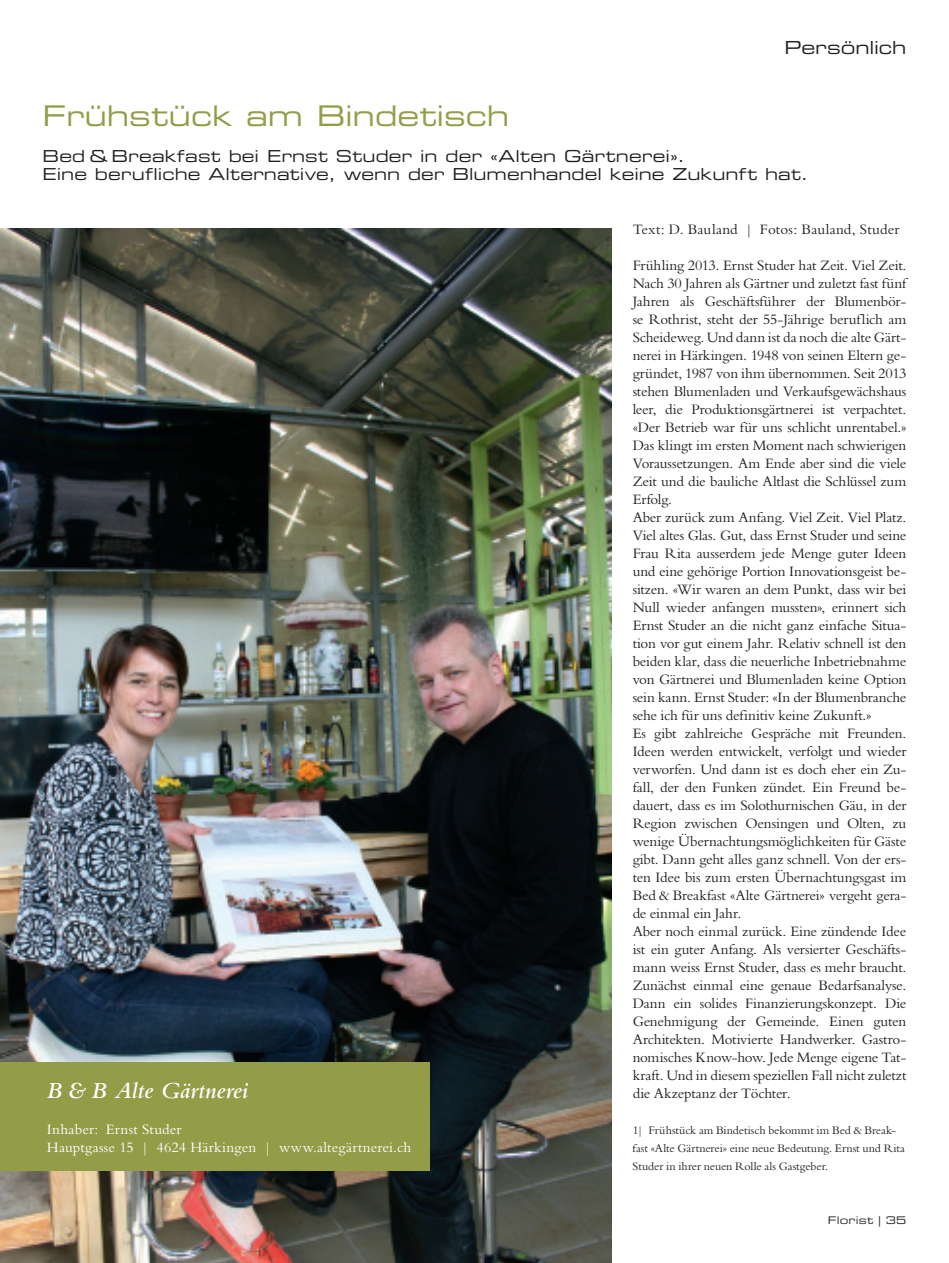
<style>
.page{position:relative;width:949px;height:1263px;background:#fff}
.page>*{position:absolute;margin:0;border:0;box-sizing:border-box;transform-origin:0 0}
.t1{font:28.5px "Eurostile Extended Two";letter-spacing:-.005em;color:#939d48}
.t2{font:italic 600 24px "Bembo";letter-spacing:.005em;color:#fff}
.t3{font:18px "Eurostile Extended Two";letter-spacing:-.005em;color:#231f20}
.t4{font:16.5px/18px "Eurostile Extended Two";letter-spacing:.005em;color:#231f20}
.t5{font:15px/18px "Bembo";letter-spacing:-.015em;color:#231f20}
.t6{font:15px/18px "Bembo";letter-spacing:.015em;color:#fff}
.t7{font:15px "Bembo";letter-spacing:.01em;color:#231f20}
.t8{font:12px/18px "Bembo";letter-spacing:-.005em;color:#231f20}
.t9{font:10.5px "Eurostile Extended Two";letter-spacing:.025em;color:#231f20}
</style>
<div class="page">
<img style="left:0;top:228px;width:611px;height:1035px">
<div style="left:0;top:1062px;width:429px;height:108px;background:#939d48"></div>
<p class="t3" style="left:784px;top:35px;width:123px">Persönlich</p>
<h1 class="t1" style="left:43px;top:96px;width:468px">Frühstück am Bindetisch</h1>
<p class="t4" style="left:43px;top:147px;width:767px">Bed &amp; Breakfast bei Ernst Studer in der «Alten Gärtnerei».<br>Eine berufliche Alternative, wenn der Blumenhandel keine Zukunft hat.</p>
<p class="t7" style="left:632px;top:221px;width:268px">Text: D. Bauland | Fotos: Bauland, Studer</p>
<p class="t5" style="left:632px;top:256px;width:275px">Frühling 2013. Ernst Studer hat Zeit. Viel Zeit.<br>Nach 30 Jahren als Gärtner und zuletzt fast fünf Jahren als Geschäftsführer der Blumenbör&shy;se Rothrist, steht der 55-Jährige beruflich am Scheideweg. Und dann ist da noch die alte Gärt&shy;nerei in Härkingen. 1948 von seinen Eltern ge&shy;gründet, 1987 von ihm übernommen. Seit 2013 stehen Blumenladen und Verkaufsgewächshaus leer, die Produktionsgärtnerei ist verpachtet. «Der Betrieb war für uns schlicht unrentabel.» Das klingt im ersten Moment nach schwierigen Voraussetzungen. Am Ende aber sind die viele Zeit und die bauliche Altlast die Schlüssel zum Erfolg.<br>Aber zurück zum Anfang. Viel Zeit. Viel Platz.<br>Viel altes Glas. Gut, dass Ernst Studer und seine Frau Rita ausserdem jede Menge guter Ideen und eine gehörige Portion Innovationsgeist be&shy;sitzen. «Wir waren an dem Punkt, dass wir bei Null wieder anfangen mussten», erinnert sich Ernst Studer an die nicht ganz einfache Situa&shy;tion vor gut einem Jahr. Relativ schnell ist den beiden klar, dass die neuerliche Inbetriebnahme von Gärtnerei und Blumenladen keine Option sein kann. Ernst Studer: «In der Blumenbranche sehe ich für uns definitiv keine Zukunft.»<br>Es gibt zahlreiche Gespräche mit Freunden.<br>Ideen werden entwickelt, verfolgt und wieder verworfen. Und dann ist es doch eher ein Zu&shy;fall, der den Funken zündet. Ein Freund be&shy;dauert, dass es im Solothurnischen Gäu, in der Region zwischen Oensingen und Olten, zu wenige Übernachtungsmöglichkeiten für Gäste gibt. Dann geht alles ganz schnell. Von der ers&shy;ten Idee bis zum ersten Übernachtungsgast im Bed &amp; Breakfast «Alte Gärtnerei» vergeht gera&shy;de einmal ein Jahr.<br>Aber noch einmal zurück. Eine zündende Idee ist ein guter Anfang. Als versierter Geschäfts&shy;mann weiss Ernst Studer, dass es mehr braucht.<br>Zunächst einmal eine genaue Bedarfsanalyse.<br>Dann ein solides Finanzierungskonzept. Die Genehmigung der Gemeinde. Einen guten Architekten. Motivierte Handwerker. Gastro&shy;nomisches Know-how. Jede Menge eigene Tat&shy;kraft. Und in diesem speziellen Fall nicht zuletzt</p>
<h2 class="t2" style="left:47px;top:1077px;width:202px">B &amp; B Alte Gärtnerei</h2>
<p class="t5" style="left:632px;top:1084px;width:159px">die Akzeptanz der Töchter.</p>
<p class="t6" style="left:47px;top:1120px;width:366px">Inhaber: Ernst Studer<br>Hauptgasse 15 | 4624 Härkingen | www.altegärtnerei.ch</p>
<p class="t8" style="left:632px;top:1121px;width:274px">1| Frühstück am Bindetisch bekommt im Bed &amp; Break&shy;fast «Alte Gärtnerei» eine neue Bedeutung. Ernst und Rita<br>Studer in ihrer neuen Rolle als Gastgeber.</p>
<p class="t9" style="left:827px;top:1213px;width:80px">Florist | 35</p>
</div>
